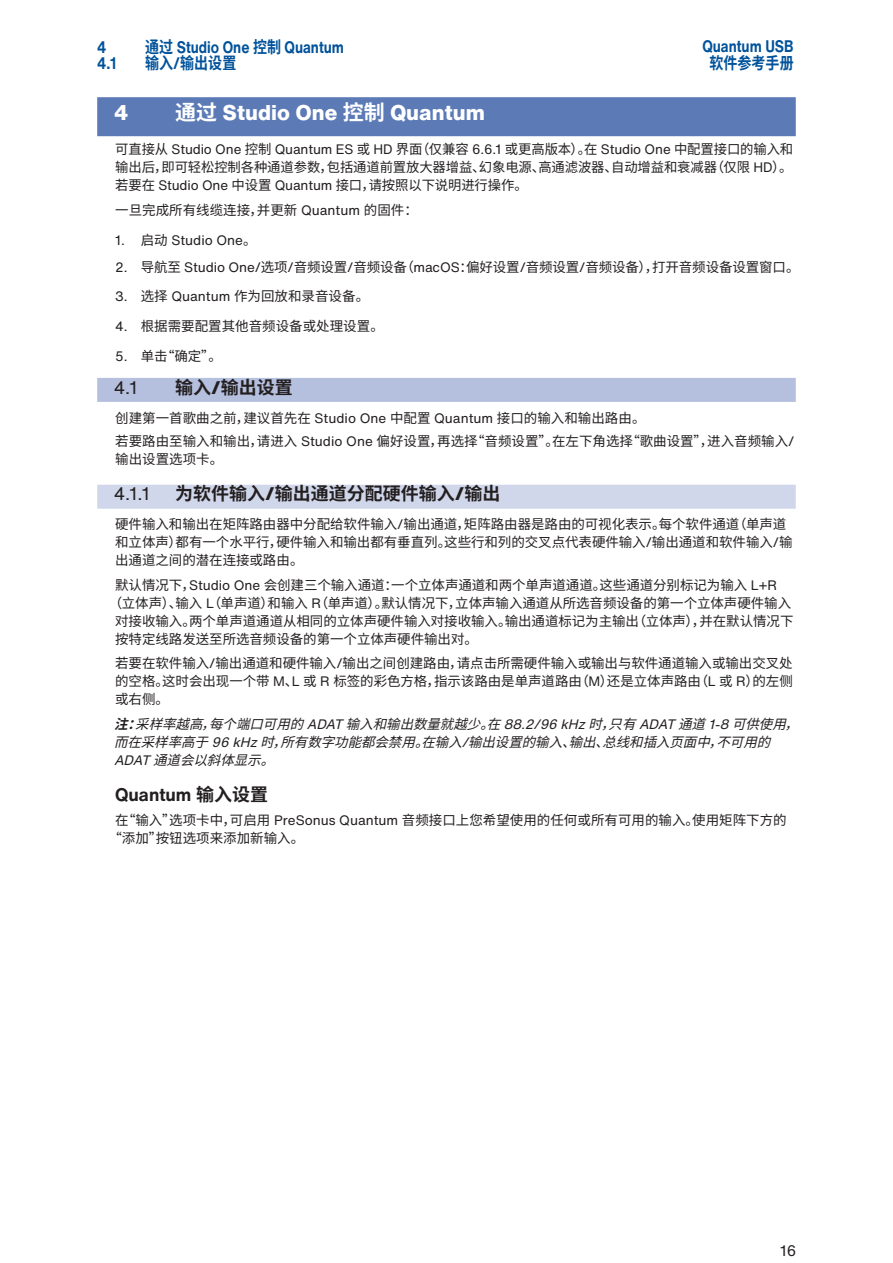
<style>
.page{position:relative;width:893px;height:1263px;background:#fff}
.page>*{position:absolute;margin:0;border:0;box-sizing:border-box;transform-origin:0 0}
.Headline{font:800 21px "Helvetica Now Text";color:#fff}
.Subsection_Head{font:700 18px "Source Han Sans CN";color:#231f20}
.Paragraph_Head_1{font:700 18px "Helvetica Now Text";color:#231f20}
.Section_Head{font:700 18px "Source Han Sans CN";color:#231f20}
.Subsection_Head-2{font:18px "Helvetica Now Text";color:#231f20}
.Section_Head-2{font:18px "Helvetica Now Text";color:#231f20}
.t1{font:700 16.5px "Helvetica Now Text";color:#01529b;scale:.85 1}
.t2{font:700 16.5px "Source Han Sans CN";color:#01529b;scale:.85 1}
.t3{font:15px "Helvetica Now Text";color:#231f20}
.NBody_L1{font:13.5px/18px "Source Han Sans CN";letter-spacing:-.005em;color:#231f20}
.PowerTip_Note_NL1{font:italic 13.5px/18px "Source Han Sans CN";color:#231f20}
.t4{font:13.5px "Helvetica Now Text";color:#231f20}
.s1{font-family:"Source Han Sans CN"}
.s2{font-family:"Helvetica Now Text"}
.s3{font-family:"Source Han Sans CN";font-weight:700}
.s4{font-family:"Helvetica Now Text";font-weight:800}
.s5{font-weight:700}
</style>
<div class="page">
<div style="left:97px;top:97px;width:699px;height:39px;background:#5b7ab6"></div>
<div style="left:97px;top:378px;width:699px;height:24px;background:#b5bfde"></div>
<div style="left:97px;top:485px;width:699px;height:24px;background:#d1d7eb"></div>
<p class="t1" style="left:97px;top:35px;width:12px">4</p>
<p class="t1" style="left:145px;top:35px;width:235px"><span class="s1">通过</span> Studio One <span class="s1">控制</span> Quantum</p>
<p class="t1" style="left:97px;top:51px;width:24px">4.1</p>
<p class="t2" style="left:145px;top:54px;width:109px">输入<span class="s2">/</span>输出设置</p>
<p class="t1" style="left:702px;top:34px;width:109px">Quantum USB</p>
<p class="t2" style="left:709px;top:53px;width:101px">软件参考手册</p>
<p class="Headline" style="left:114px;top:97px;width:16px">4</p>
<p class="Headline" style="left:175px;top:97px;width:311px"><span class="s3">通过</span> Studio One <span class="s3">控制</span> Quantum</p>
<p class="NBody_L1" style="left:115px;top:140px;width:680px;text-align:justify">可直接从 <span class="s2">Studio One</span> 控制 <span class="s2">Quantum ES</span> 或 <span class="s2">HD</span> 界面（仅兼容 <span class="s2">6.6.1</span> 或更高版本）。在 <span class="s2">Studio One</span> 中配置接口的输入和输出后，即可轻松控制各种通道参数，包括通道前置放大器增益、幻象电源、高通滤波器、自动增益和衰减器（仅限 <span class="s2">HD</span>）。若要在 <span class="s2">Studio One</span> 中设置 <span class="s2">Quantum</span> 接口，请按照以下说明进行操作。</p>
<p class="NBody_L1" style="left:115px;top:201px;width:304px">一旦完成所有线缆连接，并更新 <span class="s2">Quantum</span> 的固件：</p>
<p class="t4" style="left:115px;top:230px;width:143px">1. <span class="s1">启动</span> Studio One<span class="s1">。</span></p>
<p class="NBody_L1" style="left:115px;top:258px;width:686px"><span class="s2">2.</span> 导航至 <span class="s2">Studio One/</span>选项<span class="s2">/</span>音频设置<span class="s2">/</span>音频设备（<span class="s2">macOS</span>：偏好设置<span class="s2">/</span>音频设置<span class="s2">/</span>音频设备），打开音频设备设置窗口。</p>
<p class="NBody_L1" style="left:115px;top:288px;width:256px"><span class="s2">3.</span> 选择 <span class="s2">Quantum</span> 作为回放和录音设备。</p>
<p class="NBody_L1" style="left:115px;top:317px;width:270px"><span class="s2">4.</span> 根据需要配置其他音频设备或处理设置。</p>
<p class="NBody_L1" style="left:115px;top:347px;width:108px"><span class="s2">5.</span> 单击“确定”。</p>
<p class="Section_Head-2" style="left:114px;top:374px;width:25px">4.1</p>
<p class="Section_Head" style="left:175px;top:378px;width:119px">输入<span class="s4">/</span>输出设置</p>
<p class="NBody_L1" style="left:115px;top:410px;width:532px">创建第一首歌曲之前，建议首先在 <span class="s2">Studio One</span> 中配置 <span class="s2">Quantum</span> 接口的输入和输出路由。</p>
<p class="NBody_L1" style="left:115px;top:433px;width:681px">若要路由至输入和输出，请进入 <span class="s2">Studio One</span> 偏好设置，再选择“音频设置”。在左下角选择“歌曲设置”，进入音频输入<span class="s2">/</span>输出设置选项卡。</p>
<p class="Subsection_Head-2" style="left:114px;top:480px;width:38px">4.1.1</p>
<p class="Subsection_Head" style="left:175px;top:483px;width:327px">为软件输入<span class="s4">/</span>输出通道分配硬件输入<span class="s4">/</span>输出</p>
<p class="NBody_L1" style="left:115px;top:515px;width:679px">硬件输入和输出在矩阵路由器中分配给软件输入<span class="s2">/</span>输出通道，矩阵路由器是路由的可视化表示。每个软件通道（单声道和立体声）都有一个水平行，硬件输入和输出都有垂直列。这些行和列的交叉点代表硬件输入<span class="s2">/</span>输出通道和软件输入<span class="s2">/</span>输出通道之间的潜在连接或路由。</p>
<p class="NBody_L1" style="left:115px;top:576px;width:663px">默认情况下，<span class="s2">Studio One</span> 会创建三个输入通道：一个立体声通道和两个单声道通道。这些通道分别标记为输入 <span class="s2">L+R</span></p>
<p class="NBody_L1" style="left:109px;top:594px;width:684px">（立体声）、输入 <span class="s2">L</span>（单声道）和输入 <span class="s2">R</span>（单声道）。默认情况下，立体声输入通道从所选音频设备的第一个立体声硬件输入</p>
<p class="NBody_L1" style="left:115px;top:612px;width:680px">对接收输入。两个单声道通道从相同的立体声硬件输入对接收输入。输出通道标记为主输出（立体声），并在默认情况下</p>
<p class="NBody_L1" style="left:115px;top:630px;width:364px">按特定线路发送至所选音频设备的第一个立体声硬件输出对。</p>
<p class="NBody_L1" style="left:115px;top:655px;width:679px;text-align:justify">若要在软件输入<span class="s2">/</span>输出通道和硬件输入<span class="s2">/</span>输出之间创建路由，请点击所需硬件输入或输出与软件通道输入或输出交叉处的空格。这时会出现一个带 <span class="s2">M</span>、<span class="s2">L</span> 或 <span class="s2">R</span> 标签的彩色方格，指示该路由是单声道路由（<span class="s2">M</span>）还是立体声路由（<span class="s2">L</span> 或 <span class="s2">R</span>）的左侧或右侧。</p>
<p class="PowerTip_Note_NL1" style="left:114px;top:715px;width:695px"><span class="s5">注：</span>采样率越高，每个端口可用的<span class="s2">A DAT</span> 输入和输出数量就越少。在<span class="s2">88 . 2 / 9 6 k H z</span>时，只有<span class="s2">A DAT</span> 通道<span class="s2">1 - 8</span> 可供使用，而在采样率高于<span class="s2">9 6 k H z</span>时，所有数字功能都会禁用。在输入<span class="s2">/</span>输出设置的输入、输出、总线和插入页面中，不可用的<br><span class="s2">A DAT</span> 通道会以斜体显示。</p>
<p class="Paragraph_Head_1" style="left:115px;top:781px;width:154px">Quantum <span class="s1">输入设置</span></p>
<p class="NBody_L1" style="left:109px;top:811px;width:680px;text-indent:7px">在“输入”选项卡中，可启用 <span class="s2">PreSonus Quantum</span> 音频接口上您希望使用的任何或所有可用的输入。使用矩阵下方的“添加”按钮选项来添加新输入。</p>
<p class="t3" style="left:780px;top:1240px;width:18px">16</p>
</div>
